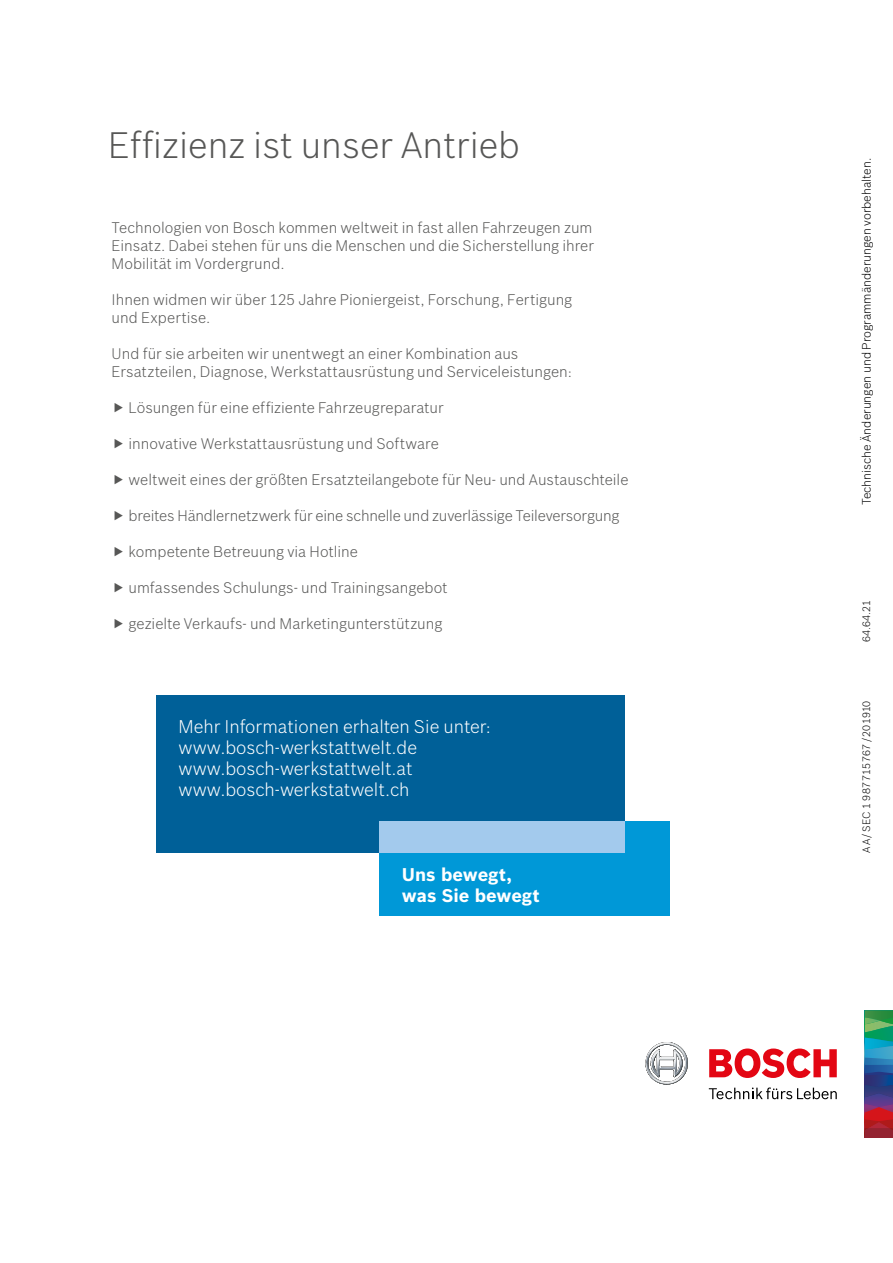
<style>
.page{position:relative;width:893px;height:1263px;background:#fff}
.page>*{position:absolute;margin:0;border:0;box-sizing:border-box;transform-origin:0 0}
.t1{font:300 36px "Bosch Sans";color:#575756}
.t2{font:300 18px/21px "Bosch Sans";color:#fff}
.t3{font:700 18px/21px "Bosch Sans";color:#fff}
.t4{font:300 15px/18px "Bosch Sans";color:#575756}
.t5{font:300 12px "Bosch Sans";color:#000}
.t6{font:300 10.5px "Bosch Sans";letter-spacing:.005em;color:#000}
</style>
<div class="page">
<div style="left:156px;top:695px;width:469px;height:157px;background:#006098"></div>
<div style="left:379px;top:821px;width:291px;height:95px;background:#0098d7"></div>
<div style="left:379px;top:821px;width:246px;height:31px;background:#a3caed"></div>
<svg style="left:865px;top:1010px;width:28px;height:128px;background:#4e5f73"></svg>
<svg style="left:645px;top:1042px;width:43px;height:42px"></svg>
<svg style="left:709px;top:1048px;width:128px;height:30px"></svg>
<svg style="left:709px;top:1087px;width:128px;height:12px"></svg>
<h1 class="t1" style="left:108px;top:123px;width:413px">Effizienz ist unser Antrieb</h1>
<p class="t4" style="left:112px;top:218px;width:484px;text-align:justify">Technologien von Bosch kommen weltweit in fast allen Fahrzeugen zum Einsatz. Dabei stehen für uns die Menschen und die Sicherstellung ihrer Mobilität im Vordergrund.</p>
<p class="t4" style="left:112px;top:290px;width:462px">Ihnen widmen wir über 125 Jahre Pioniergeist, Forschung, Fertigung und Expertise.</p>
<p class="t4" style="left:112px;top:344px;width:462px">Und für sie arbeiten wir unentwegt an einer Kombination aus<br>Ersatzteilen, Diagnose, Werkstattausrüstung und Serviceleistungen:</p>
<p class="t4" style="left:129px;top:398px;width:316px">Lösungen für eine effiziente Fahrzeugreparatur</p>
<p class="t4" style="left:129px;top:434px;width:312px">innovative Werkstattausrüstung und Software</p>
<p class="t4" style="left:129px;top:470px;width:501px">weltweit eines der größten Ersatzteilangebote für Neu- und Austauschteile</p>
<p class="t4" style="left:129px;top:506px;width:492px">breites Händlernetzwerk für eine schnelle und zuverlässige Teileversorgung</p>
<p class="t4" style="left:129px;top:542px;width:231px">kompetente Betreuung via Hotline</p>
<p class="t4" style="left:129px;top:578px;width:321px">umfassendes Schulungs- und Trainingsangebot</p>
<p class="t4" style="left:129px;top:614px;width:315px">gezielte Verkaufs- und Marketingunterstützung</p>
<p class="t2" style="left:179px;top:716px;width:314px">Mehr Informationen erhalten Sie unter: www.bosch-werkstattwelt.de www.bosch-werkstattwelt.at www.bosch-werkstatwelt.ch</p>
<p class="t3" style="left:402px;top:864px;width:140px">Uns bewegt, was Sie bewegt</p>
<p class="t5" style="left:859px;top:505px;width:349px;rotate:-90deg">Technische Änderungen und Programmänderungen vorbehalten.</p>
<p class="t6" style="left:860px;top:642px;width:43px;rotate:-90deg">64.64.21</p>
<p class="t6" style="left:860px;top:852px;width:153px;rotate:-90deg">AA/SEC 1 987715767/201910</p>
</div>
